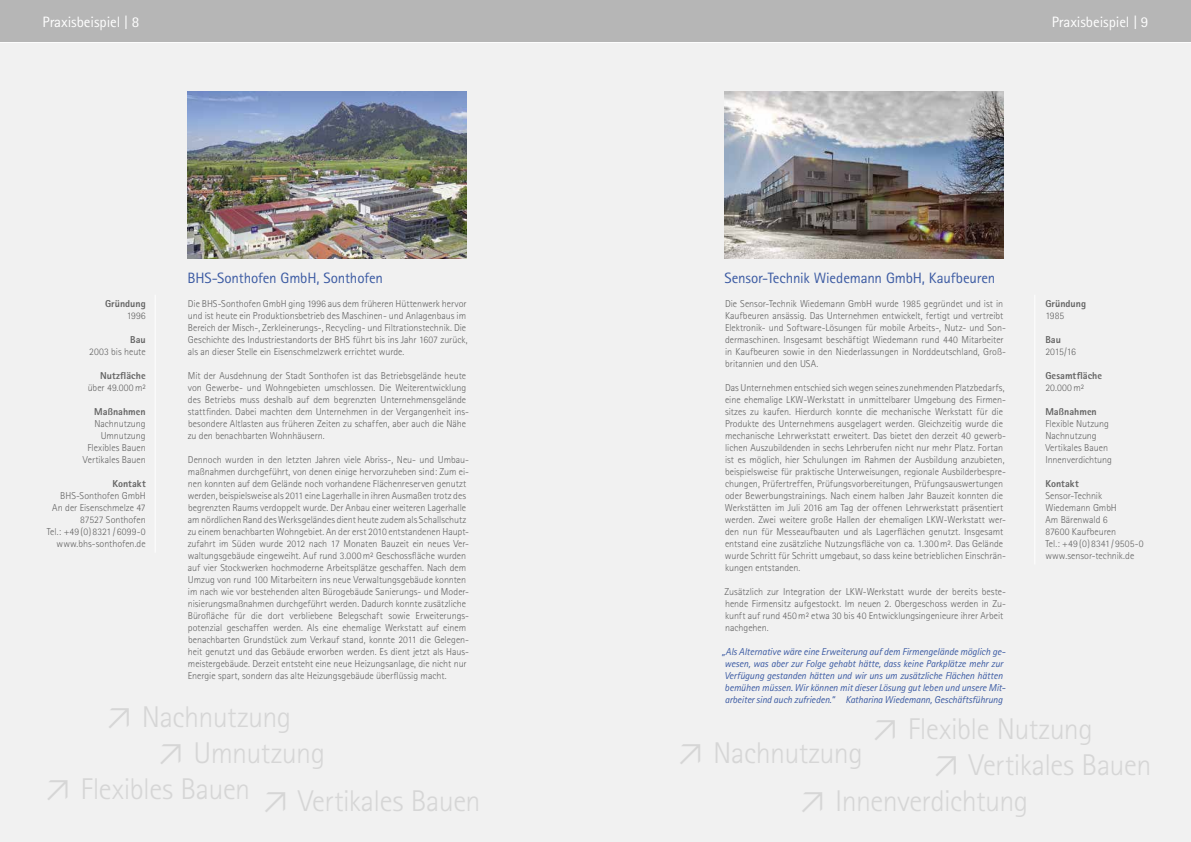
<style>
.page{position:relative;width:1191px;height:842px;background:#fff}
.page>*{position:absolute;margin:0;border:0;box-sizing:border-box;transform-origin:0 0}
.t1{font:300 30px/36px "Rotis Sans Serif";letter-spacing:-.015em;color:#d6d6d6}
.t2{font:15px "Rotis Sans Serif";letter-spacing:-.01em;color:#3c5ba3}
.t3{font:15px "Rotis Sans Serif";letter-spacing:-.005em;color:#fff}
.t4{font:300 10px/12px "Rotis Sans Serif";color:#636363}
.t5{font:italic 10px/12px "Rotis Sans Serif";letter-spacing:-.015em;color:#3c5ba3}
.t6{font:800 10px "Rotis Sans Serif";letter-spacing:.005em;color:#636363}
.s1{font-family:"DIN";font-weight:400}
</style>
<div class="page">
<div style="left:0;top:37px;width:595px;height:805px;background:#f1f1f1"></div>
<div style="left:595px;top:37px;width:596px;height:805px;background:#f1f1f1"></div>
<img style="left:187px;top:91px;width:279px;height:167px">
<img style="left:724px;top:91px;width:279px;height:167px">
<hr style="left:155px;top:295px;width:1px;height:258px;background:#fff">
<hr style="left:1034px;top:295px;width:1px;height:269px;background:#fff">
<div style="left:0;top:0;width:1191px;height:43px;background:#b6b6b6"></div>
<hr style="left:0;top:42px;width:1191px;height:1px;background:#fff">
<h2 class="t3" style="left:43px;top:13px;width:98px">Praxisbeispiel | 8</h2>
<h2 class="t3" style="left:1051px;top:13px;width:98px">Praxisbeispiel | 9</h2>
<p class="t6" style="left:105px;top:297px;width:42px">Gründung</p>
<p class="t4" style="left:127px;top:309px;width:21px">1996</p>
<p class="t6" style="left:130px;top:333px;width:17px">Bau</p>
<p class="t4" style="left:89px;top:345px;width:58px">2003 bis heute</p>
<p class="t6" style="left:100px;top:369px;width:47px">Nutzfläche</p>
<p class="t4" style="left:88px;top:381px;width:60px">über 49.000m²</p>
<p class="t6" style="left:94px;top:405px;width:53px">Maßnahmen</p>
<p class="t4" style="left:83px;top:417px;width:64px;text-align:right">Nachnutzung<br>Umnutzung<br>Flexibles Bauen<br>Vertikales Bauen</p>
<p class="t6" style="left:112px;top:477px;width:35px">Kontakt</p>
<p class="t4" style="left:47px;top:489px;width:100px;text-align:right">BHS-Sonthofen GmbH<br>An der Eisenschmelze 47<br>87527 Sonthofen<br>Tel.: +49(0)8321/6099-0 www.bhs-sonthofen.de</p>
<h2 class="t2" style="left:187px;top:269px;width:197px">BHS-Sonthofen GmbH, Sonthofen</h2>
<p class="t4" style="left:188px;top:297px;width:281px">Die BHS-Sonthofen GmbH ging 1996 aus dem früheren Hüttenwerk hervor und ist heute ein Produktionsbetrieb des Maschinen- und Anlagenbaus im Bereich der Misch-, Zerkleinerungs-, Recycling- und Filtrationstechnik. Die Geschichte des Industriestandorts der BHS führt bis ins Jahr 1607 zurück, als an dieser Stelle ein Eisenschmelzwerk errichtet wurde.</p>
<p class="t4" style="left:188px;top:369px;width:283px">Mit der Ausdehnung der Stadt Sonthofen ist das Betriebsgelände heute von Gewerbe- und Wohngebieten umschlossen. Die Weiterentwicklung des Betriebs muss deshalb auf dem begrenzten Unternehmensgelände stattfinden. Dabei machten dem Unternehmen in der Vergangenheit ins&shy;besondere Altlasten aus früheren Zeiten zu schaffen, aber auch die Nähe zu den benachbarten Wohnhäusern.</p>
<p class="t4" style="left:188px;top:453px;width:283px">Dennoch wurden in den letzten Jahren viele Abriss-, Neu- und Umbau&shy;maßnahmen durchgeführt, von denen einige hervorzuheben sind: Zum ei&shy;nen konnten auf dem Gelände noch vorhandene Flächenreserven genutzt werden, beispielsweise als 2011 eine Lagerhalle in ihren Ausmaßen trotz des begrenzten Raums verdoppelt wurde. Der Anbau einer weiteren Lagerhalle am nördlichen Rand des Werksgeländes dient heute zudem als Schallschutz zu einem benachbarten Wohngebiet. An der erst 2010 entstandenen Haupt&shy;zufahrt im Süden wurde 2012 nach 17 Monaten Bauzeit ein neues Ver&shy;waltungsgebäude eingeweiht. Auf rund 3.000m² Geschossfläche wurden auf vier Stockwerken hochmoderne Arbeitsplätze geschaffen. Nach dem Umzug von rund 100 Mitarbeitern ins neue Verwaltungsgebäude konnten im nach wie vor bestehenden alten Bürogebäude Sanierungs- und Moder&shy;nisierungsmaßnahmen durchgeführt werden. Dadurch konnte zusätzliche Bürofläche für die dort verbliebene Belegschaft sowie Erweiterungs&shy;potenzial geschaffen werden. Als eine ehemalige Werkstatt auf einem benachbarten Grundstück zum Verkauf stand, konnte 2011 die Gelegen&shy;heit genutzt und das Gebäude erworben werden. Es dient jetzt als Haus&shy;meistergebäude. Derzeit entsteht eine neue Heizungsanlage, die nicht nur Energie spart, sondern das alte Heizungsgebäude überflüssig macht.</p>
<h1 class="t1" style="left:156px;top:699px;width:171px;text-indent:-52px"><span class="s1">≥</span> Nachnutzung <span class="s1">≥</span> Umnutzung</h1>
<h1 class="t1" style="left:43px;top:771px;width:209px"><span class="s1">≥</span> Flexibles Bauen</h1>
<h1 class="t1" style="left:260px;top:783px;width:222px"><span class="s1">≥</span> Vertikales Bauen</h1>
<h2 class="t2" style="left:724px;top:269px;width:272px">Sensor-Technik Wiedemann GmbH, Kaufbeuren</h2>
<p class="t4" style="left:725px;top:297px;width:282px">Die Sensor-Technik Wiedemann GmbH wurde 1985 gegründet und ist in Kaufbeuren ansässig. Das Unternehmen entwickelt, fertigt und vertreibt Elektronik- und Software-Lösungen für mobile Arbeits-, Nutz- und Son&shy;dermaschinen. Insgesamt beschäftigt Wiedemann rund 440 Mitarbeiter in Kaufbeuren sowie in den Niederlassungen in Norddeutschland, Groß&shy;britannien und den USA.</p>
<p class="t4" style="left:725px;top:381px;width:283px">Das Unternehmen entschied sich wegen seines zunehmenden Platzbedarfs, eine ehemalige LKW-Werkstatt in unmittelbarer Umgebung des Firmen&shy;sitzes zu kaufen. Hierdurch konnte die mechanische Werkstatt für die Produkte des Unternehmens ausgelagert werden. Gleichzeitig wurde die mechanische Lehrwerkstatt erweitert. Das bietet den derzeit 40 gewerb&shy;lichen Auszubildenden in sechs Lehrberufen nicht nur mehr Platz. Fortan ist es möglich, hier Schulungen im Rahmen der Ausbildung anzubieten, beispielsweise für praktische Unterweisungen, regionale Ausbilderbespre&shy;chungen, Prüfertreffen, Prüfungsvorbereitungen, Prüfungsauswertungen oder Bewerbungstrainings. Nach einem halben Jahr Bauzeit konnten die Werkstätten im Juli 2016 am Tag der offenen Lehrwerkstatt präsentiert werden. Zwei weitere große Hallen der ehemaligen LKW-Werkstatt wer&shy;den nun für Messeaufbauten und als Lagerflächen genutzt. Insgesamt entstand eine zusätzliche Nutzungsfläche von ca. 1.300m². Das Gelände wurde Schritt für Schritt umgebaut, so dass keine betrieblichen Einschrän&shy;kungen entstanden.</p>
<p class="t4" style="left:724px;top:585px;width:283px">Zusätzlich zur Integration der LKW-Werkstatt wurde der bereits beste&shy;hende Firmensitz aufgestockt. Im neuen 2. Obergeschoss werden in Zu&shy;kunft auf rund 450m² etwa 30 bis 40 Entwicklungsingenieure ihrer Arbeit nachgehen.</p>
<p class="t5" style="left:722px;top:645px;width:285px">„Als Alternative wäre eine Erweiterung auf dem Firmengelände möglich ge&shy;wesen, was aber zur Folge gehabt hätte, dass keine Parkplätze mehr zur Verfügung gestanden hätten und wir uns um zusätzliche Flächen hätten bemühen müssen. Wir können mit dieser Lösung gut leben und unsere Mit&shy;arbeiter sind auch zufrieden.“ Katharina Wiedemann, Geschäftsführung</p>
<p class="t6" style="left:1045px;top:297px;width:42px">Gründung</p>
<p class="t4" style="left:1045px;top:309px;width:20px">1985</p>
<p class="t6" style="left:1045px;top:333px;width:17px">Bau</p>
<p class="t4" style="left:1045px;top:345px;width:32px">2015/16</p>
<p class="t6" style="left:1045px;top:369px;width:58px">Gesamtfläche</p>
<p class="t4" style="left:1045px;top:381px;width:40px">20.000m²</p>
<p class="t6" style="left:1045px;top:405px;width:53px">Maßnahmen</p>
<p class="t4" style="left:1045px;top:417px;width:68px">Flexible Nutzung<br>Nachnutzung<br>Vertikales Bauen<br>Innenverdichtung</p>
<p class="t6" style="left:1045px;top:477px;width:35px">Kontakt</p>
<p class="t4" style="left:1045px;top:489px;width:100px">Sensor-Technik<br>Wiedemann GmbH<br>Am Bärenwald 6<br>87600 Kaufbeuren<br>Tel.: +49(0)8341/9505-0 www.sensor-technik.de</p>
<h1 class="t1" style="left:675px;top:735px;width:189px"><span class="s1">≥</span> Nachnutzung</h1>
<h1 class="t1" style="left:869px;top:711px;width:225px"><span class="s1">≥</span> Flexible Nutzung</h1>
<h1 class="t1" style="left:931px;top:747px;width:222px"><span class="s1">≥</span> Vertikales Bauen</h1>
<h1 class="t1" style="left:797px;top:783px;width:233px"><span class="s1">≥</span> Innenverdichtung</h1>
</div>
